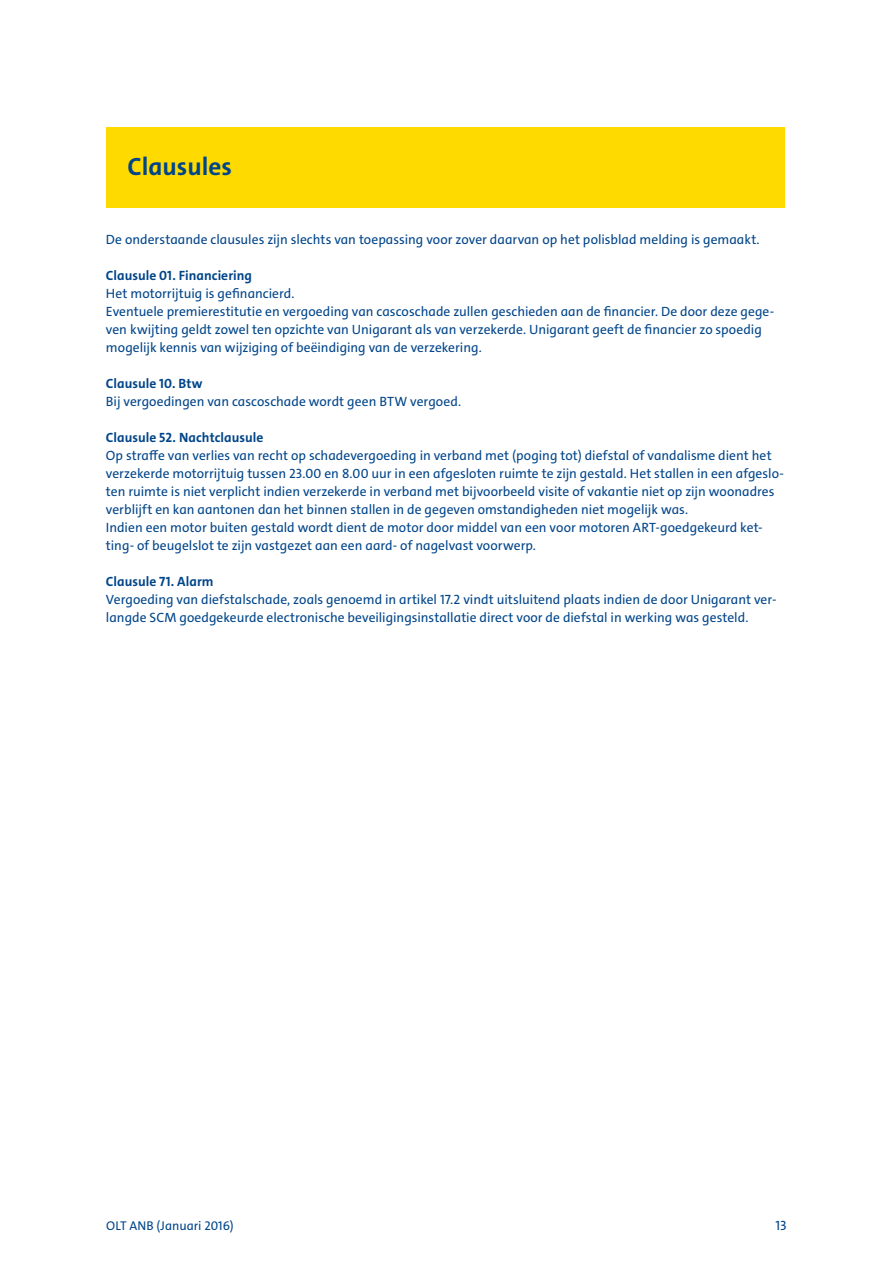
<style>
.page{position:relative;width:893px;height:1263px;background:#fff}
.page>*{position:absolute;margin:0;border:0;box-sizing:border-box;transform-origin:0 0}
.t1{font:700 25.2px "The Sans C4 s";color:#00458a}
.t2{font:13.5px/18px "The Sans C4 s";color:#00458a}
.t3{font:700 13.5px "The Sans C4 s";letter-spacing:.005em;color:#00458a}
.t4{font:12.75px "The Sans C4 s";color:#00458a}
</style>
<div class="page">
<div style="left:106px;top:128px;width:679px;height:80px;background:#ffda00"></div>
<h1 class="t1" style="left:128px;top:150px;width:106px">Clausules</h1>
<p class="t2" style="left:106px;top:231px;width:655px">De onderstaande clausules zijn slechts van toepassing voor zover daarvan op het polisblad melding is gemaakt.</p>
<p class="t3" style="left:106px;top:267px;width:148px">Clausule 01. Financiering</p>
<p class="t2" style="left:106px;top:285px;width:670px">Het motorrijtuig is gefinancierd.<br>Eventuele premierestitutie en vergoeding van cascoschade zullen geschieden aan de financier. De door deze gege&shy;ven kwijting geldt zowel ten opzichte van Unigarant als van verzekerde. Unigarant geeft de financier zo spoedig mogelijk kennis van wijziging of beëindiging van de verzekering.</p>
<p class="t3" style="left:106px;top:375px;width:98px">Clausule 10. Btw</p>
<p class="t2" style="left:106px;top:393px;width:357px">Bij vergoedingen van cascoschade wordt geen BTW vergoed.</p>
<p class="t3" style="left:106px;top:429px;width:159px">Clausule 52. Nachtclausule</p>
<p class="t2" style="left:106px;top:447px;width:679px">Op straffe van verlies van recht op schadevergoeding in verband met (poging tot) diefstal of vandalisme dient het verzekerde motorrijtuig tussen 23.00 en 8.00 uur in een afgesloten ruimte te zijn gestald. Het stallen in een afgeslo&shy;ten ruimte is niet verplicht indien verzekerde in verband met bijvoorbeeld visite of vakantie niet op zijn woonadres verblijft en kan aantonen dan het binnen stallen in de gegeven omstandigheden niet mogelijk was.<br>Indien een motor buiten gestald wordt dient de motor door middel van een voor motoren ART-goedgekeurd ket&shy;ting- of beugelslot te zijn vastgezet aan een aard- of nagelvast voorwerp.</p>
<p class="t3" style="left:106px;top:573px;width:109px">Clausule 71. Alarm</p>
<p class="t2" style="left:106px;top:591px;width:672px">Vergoeding van diefstalschade, zoals genoemd in artikel 17.2 vindt uitsluitend plaats indien de door Unigarant ver&shy;langde SCM goedgekeurde electronische beveiligingsinstallatie direct voor de diefstal in werking was gesteld.</p>
<p class="t4" style="left:106px;top:1217px;width:129px">OLT ANB (Januari 2016)</p>
<p class="t2" style="left:775px;top:1217px;width:13px">13</p>
</div>
